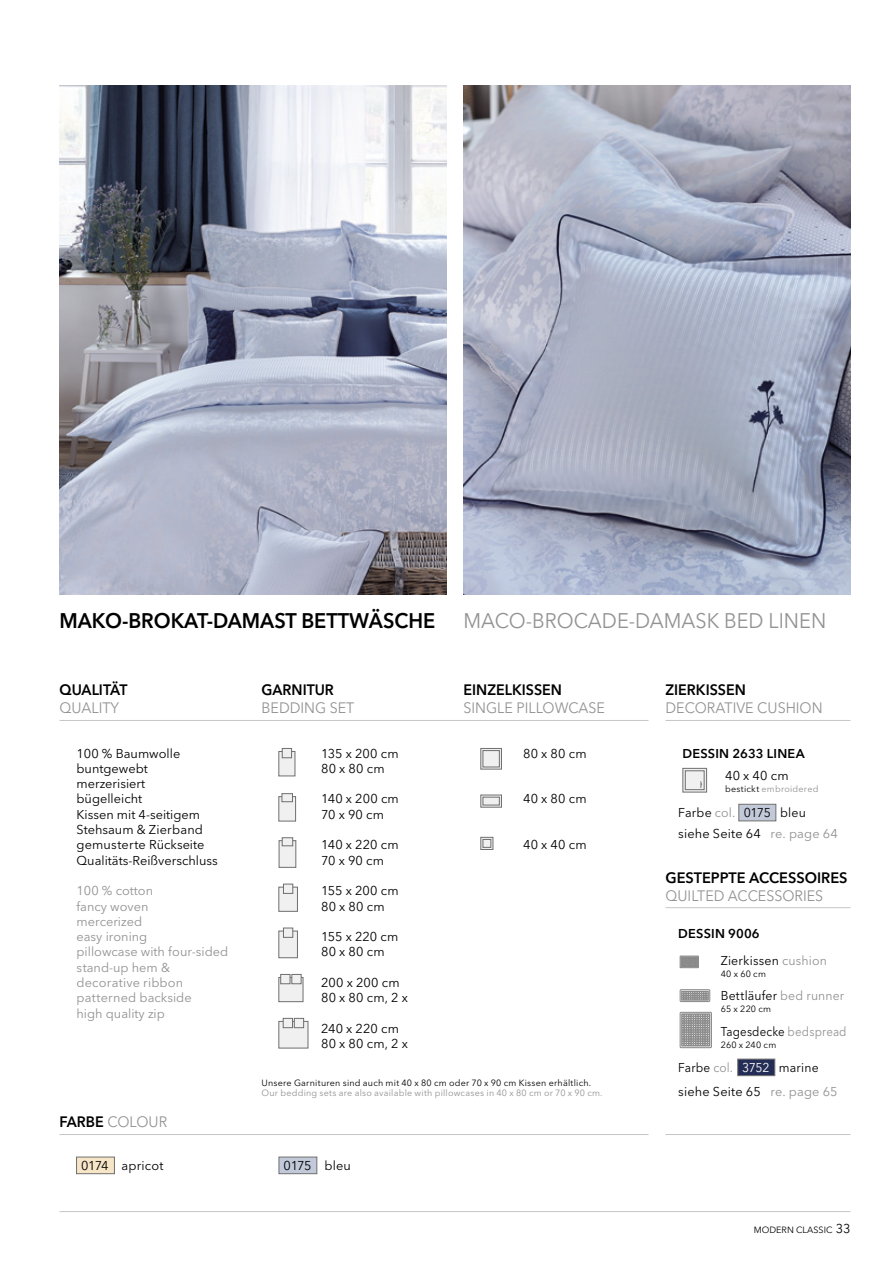
<style>
.page{position:relative;width:893px;height:1263px;background:#fff}
.page>*{position:absolute;margin:0;border:0;box-sizing:border-box;transform-origin:0 0}
.t1{font:600 21px "Avenir Next LT Pro";color:#000;scale:.95 1}
.t2{font:21px "Avenir Next LT Pro";color:#929292;scale:.95 1}
.t3{font:15px "Avenir Next LT Pro";color:#929292;scale:.95 1}
.t4{font:600 15px "Avenir Next LT Pro";color:#000;scale:.95 1}
.t5{font:600 15px "Avenir Next LT Pro";color:#000}
.t6{font:12.75px/15.3px "Avenir Next LT Pro";letter-spacing:.01em;color:#000}
.t7{font:12.75px/15.3px "Avenir Next LT Pro";color:#929292}
.t8{font:600 12.75px/27.3px "Avenir Next LT Pro";letter-spacing:.015em;color:#000}
.t9{font:12.75px/24px "Avenir Next LT Pro";letter-spacing:.01em;color:#000;scale:.93 1}
.t10{font:12.75px "Avenir Next LT Pro";letter-spacing:.01em;color:#000;scale:.96 1}
.t11{font:12.75px "Avenir Next LT Pro";letter-spacing:.01em;color:#000;scale:.9 1}
.t12{font:9px "Avenir Next LT Pro";letter-spacing:.025em;color:#000}
.t13{font:9px "Avenir Next LT Pro";letter-spacing:.025em;color:#929292}
.t14{font:9px "Avenir Next LT Pro";color:#000}
.s1{font-weight:600;color:#000}
.s2{color:#000}
.s3{color:#929292}
.s4{font-weight:400}
.s5{font-weight:400;color:#929292}
.s6{color:#fff}
.s7{font-size:12.75px}
</style>
<div class="page">
<hr style="left:60px;top:1211px;width:790px;height:1px;background:#c6c6c6">
<div style="left:739px;top:804px;width:37px;height:17px;background:#c2c9d9;border:1px solid #706f6f"></div>
<div style="left:76px;top:1157px;width:39px;height:17px;background:#f7e5c7;border:1px solid #706f6f"></div>
<div style="left:279px;top:1157px;width:38px;height:17px;background:#c2c9d9;border:1px solid #706f6f"></div>
<img style="left:463px;top:85px;width:387px;height:509px">
<img style="left:60px;top:85px;width:386px;height:509px">
<hr style="left:60px;top:720px;width:588px;height:1px;background:#c6c6c6">
<hr style="left:665px;top:720px;width:185px;height:1px;background:#c6c6c6">
<div style="left:480px;top:748px;width:22px;height:21px;background:#a8a7a7;border:1px solid #706f6f"></div>
<div style="left:483px;top:750px;width:17px;height:17px;background:#f0f0f0;border:1px solid #706f6f"></div>
<svg style="left:480px;top:794px;width:22px;height:14px"></svg>
<div style="left:483px;top:797px;width:17px;height:8px;background:#f0f0f0;border:1px solid #706f6f"></div>
<div style="left:480px;top:837px;width:13px;height:13px;background:#a8a7a7;border:1px solid #706f6f"></div>
<div style="left:483px;top:839px;width:8px;height:9px;background:#f0f0f0;border:1px solid #706f6f"></div>
<hr style="left:60px;top:1134px;width:588px;height:1px;background:#c6c6c6">
<svg style="left:682px;top:768px;width:25px;height:24px"></svg>
<div style="left:685px;top:770px;width:19px;height:20px;background:#f0f0f0;border:1px solid #706f6f"></div>
<svg style="left:700px;top:781px;width:2px;height:7px"></svg>
<hr style="left:665px;top:1134px;width:185px;height:1px;background:#c6c6c6">
<div style="left:279px;top:751px;width:16px;height:25px;background:#f0f0f0;border:1px solid #706f6f"></div>
<div style="left:282px;top:748px;width:10px;height:10px;background:#f0f0f0;border:1px solid #706f6f"></div>
<div style="left:279px;top:887px;width:19px;height:25px;background:#f0f0f0;border:1px solid #706f6f"></div>
<div style="left:283px;top:884px;width:10px;height:10px;background:#f0f0f0;border:1px solid #706f6f"></div>
<div style="left:279px;top:931px;width:19px;height:27px;background:#f0f0f0;border:1px solid #706f6f"></div>
<div style="left:283px;top:928px;width:10px;height:10px;background:#f0f0f0;border:1px solid #706f6f"></div>
<div style="left:279px;top:977px;width:24px;height:25px;background:#f0f0f0;border:1px solid #706f6f"></div>
<div style="left:280px;top:974px;width:10px;height:10px;background:#f0f0f0;border:1px solid #706f6f"></div>
<div style="left:292px;top:974px;width:9px;height:10px;background:#f0f0f0;border:1px solid #706f6f"></div>
<div style="left:279px;top:1021px;width:29px;height:27px;background:#f0f0f0"></div>
<div style="left:283px;top:1018px;width:10px;height:10px;background:#f0f0f0;border:1px solid #706f6f"></div>
<div style="left:294px;top:1018px;width:10px;height:10px;background:#f0f0f0;border:1px solid #706f6f"></div>
<div style="left:279px;top:796px;width:17px;height:25px;background:#f0f0f0;border:1px solid #706f6f"></div>
<div style="left:282px;top:793px;width:11px;height:9px;background:#f0f0f0;border:1px solid #706f6f"></div>
<div style="left:279px;top:840px;width:17px;height:28px;background:#f0f0f0;border:1px solid #706f6f"></div>
<div style="left:282px;top:837px;width:11px;height:9px;background:#f0f0f0;border:1px solid #706f6f"></div>
<div style="left:738px;top:1059px;width:37px;height:17px;background:#242d55;border:1px solid #706f6f"></div>
<div style="left:680px;top:956px;width:19px;height:12px;border:1px solid #878787"></div>
<svg style="left:681px;top:957px;width:16px;height:10px"></svg>
<div style="left:680px;top:989px;width:30px;height:13px;border:1px solid #878787"></div>
<svg style="left:682px;top:991px;width:26px;height:9px"></svg>
<div style="left:680px;top:1012px;width:32px;height:36px;border:1px solid #878787"></div>
<svg style="left:682px;top:1014px;width:28px;height:32px"></svg>
<hr style="left:665px;top:907px;width:185px;height:1px;background:#c6c6c6">
<h1 class="t1" style="left:60px;top:608px;width:397px">MAKO-BROKAT-DAMAST BETTWÄSCHE</h1>
<h1 class="t2" style="left:463px;top:608px;width:383px">MACO-BROCADE-DAMASK BED LINEN</h1>
<p class="t4" style="left:60px;top:681px;width:73px">QUALITÄT</p>
<p class="t3" style="left:60px;top:699px;width:64px">QUALITY</p>
<p class="t6" style="left:77px;top:745px;width:143px">100 % Baumwolle buntgewebt merzerisiert<br>bügelleicht<br>Kissen mit 4-seitigem<br>Stehsaum &amp; Zierband gemusterte Rückseite<br>Qualitäts-Reißverschluss</p>
<p class="t7" style="left:77px;top:883px;width:153px">100 % cotton<br>fancy woven<br>mercerized<br>easy ironing<br>pillowcase with four-sided stand-up hem &amp; decorative ribbon patterned backside<br>high quality zip</p>
<p class="t3" style="left:60px;top:1113px;width:115px"><span class="s1">FARBE</span> COLOUR</p>
<p class="t4" style="left:261px;top:681px;width:78px">GARNITUR</p>
<p class="t3" style="left:261px;top:699px;width:99px">BEDDING SET</p>
<p class="t6" style="left:321px;top:745px;width:79px">135 x 200 cm<br>80 x 80 cm</p>
<p class="t6" style="left:321px;top:791px;width:79px">140 x 200 cm<br>70 x 90 cm</p>
<p class="t6" style="left:321px;top:837px;width:79px">140 x 220 cm<br>70 x 90 cm</p>
<p class="t6" style="left:321px;top:883px;width:79px">155 x 200 cm<br>80 x 80 cm</p>
<p class="t6" style="left:321px;top:929px;width:79px">155 x 220 cm<br>80 x 80 cm</p>
<p class="t6" style="left:321px;top:975px;width:89px">200 x 200 cm<br>80 x 80 cm, 2 x</p>
<p class="t6" style="left:321px;top:1021px;width:89px">240 x 220 cm<br>80 x 80 cm, 2 x</p>
<p class="t4" style="left:463px;top:681px;width:105px">EINZELKISSEN</p>
<p class="t3" style="left:463px;top:699px;width:151px">SINGLE PILLOWCASE</p>
<p class="t6" style="left:523px;top:745px;width:65px">80 x 80 cm</p>
<p class="t6" style="left:523px;top:791px;width:65px">40 x 80 cm</p>
<p class="t6" style="left:523px;top:837px;width:65px">40 x 40 cm</p>
<p class="t12" style="left:261px;top:1077px;width:331px">Unsere Garnituren sind auch mit 40 x 80 cm oder 70 x 90 cm Kissen erhältlich.</p>
<p class="t13" style="left:261px;top:1088px;width:343px">Our bedding sets are also available with pillowcases in 40 x 80 cm or 70 x 90 cm.</p>
<p class="t6" style="left:81px;top:1158px;width:84px">0174 apricot</p>
<p class="t6" style="left:284px;top:1158px;width:69px">0175 bleu</p>
<p class="t4" style="left:665px;top:681px;width:86px">ZIERKISSEN</p>
<p class="t3" style="left:665px;top:699px;width:167px">DECORATIVE CUSHION</p>
<p class="t8" style="left:682px;top:739px;width:124px">DESSIN 2633 LINEA</p>
<p class="t6" style="left:725px;top:768px;width:65px">40 x 40 cm</p>
<p class="t13" style="left:725px;top:783px;width:95px"><span class="s2">bestickt</span> embroidered</p>
<p class="t6" style="left:678px;top:802px;width:161px;line-height:21px">Farbe <span class="s3">col.</span> 0175 bleu siehe Seite 64 <span class="s3">re. page 64</span></p>
<p class="t5" style="left:665px;top:868px;width:184px">GESTEPPTE ACCESSOIRES</p>
<p class="t3" style="left:665px;top:887px;width:168px">QUILTED ACCESSORIES</p>
<p class="t8" style="left:721px;top:919px;width:108px;text-indent:-43px">DESSIN 9006<br><span class="s4">Zierkissen</span> <span class="s5">cushion</span></p>
<p class="t12" style="left:721px;top:968px;width:47px">40 x 60 cm</p>
<p class="t10" style="left:721px;top:988px;width:130px">Bettläufer <span class="s3">bed runner</span></p>
<p class="t12" style="left:721px;top:1004px;width:52px">65 x 220 cm</p>
<p class="t11" style="left:721px;top:1023px;width:141px">Tagesdecke <span class="s3">bedspread</span></p>
<p class="t12" style="left:721px;top:1039px;width:57px">260 x 240 cm</p>
<p class="t9" style="left:678px;top:1056px;width:173px">Farbe <span class="s3">col.</span> <span class="s6">3752</span> marine siehe Seite 65 <span class="s3">re. page 65</span></p>
<p class="t14" style="left:754px;top:1224px;width:98px">MODERN CLASSIC <span class="s7">33</span></p>
</div>
